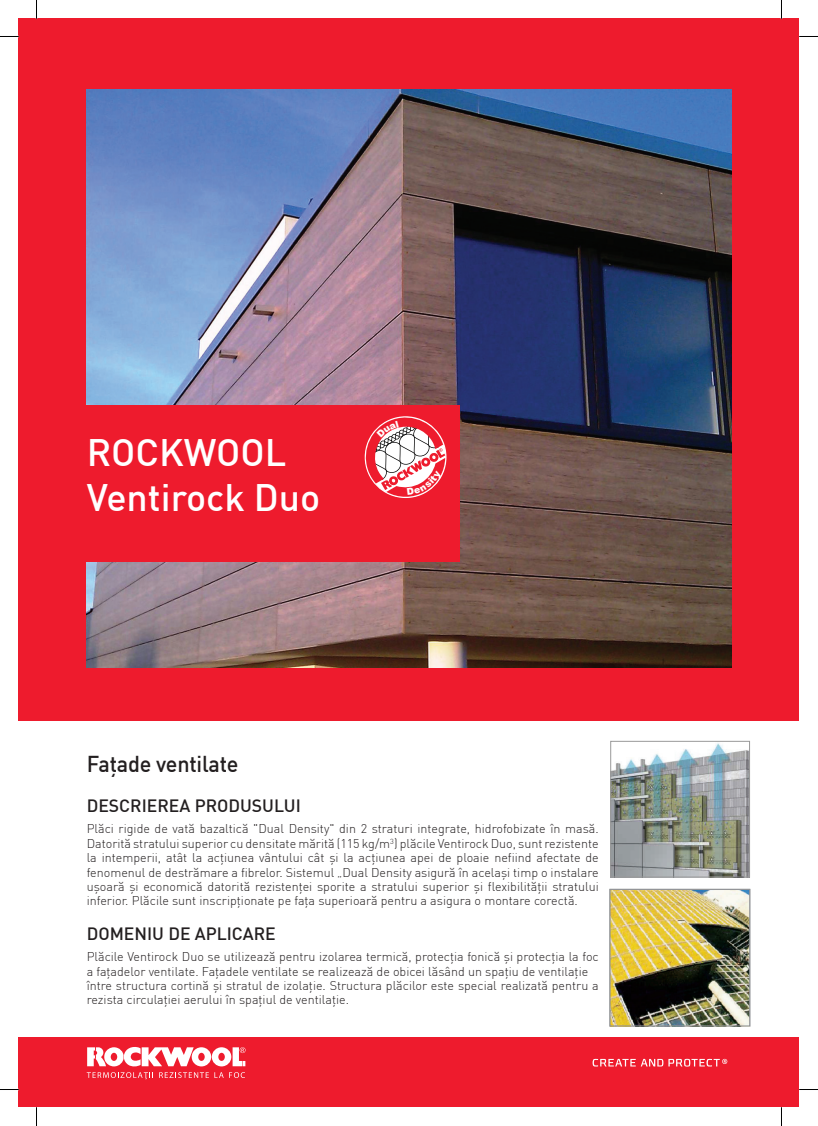
<style>
.page{position:relative;width:818px;height:1126px;background:#fff}
.page>*{position:absolute;margin:0;border:0;box-sizing:border-box;transform-origin:0 0}
.t1{font:500 37.5px/45px "DIN Pro";color:#fff}
.t2{font:500 22.5px "DIN Pro";letter-spacing:-.01em;color:#231f20;scale:.96 1}
.t3{font:500 17.5px "DIN Pro";color:#231f20}
.t4{font:300 12.5px/14.4px "DIN Pro";color:#231f20;text-align:justify}
</style>
<div class="page">
<div style="left:19px;top:19px;width:779px;height:1088px;background:#ee1b2d"></div>
<div style="left:19px;top:720px;width:779px;height:316px;background:#fff"></div>
<img style="left:87px;top:90px;width:643px;height:578px">
<svg style="left:592px;top:1058px;width:134px;height:8px"></svg>
<div style="left:79px;top:405px;width:380px;height:156px;background:#ee1b2d"></div>
<svg style="left:87px;top:1047px;width:158px;height:32px"></svg>
<img style="left:611px;top:890px;width:136px;height:134px">
<div style="left:609px;top:888px;width:140px;height:138px;border:1px solid #939598"></div>
<img style="left:612px;top:743px;width:135px;height:132px">
<div style="left:610px;top:741px;width:139px;height:136px;border:1px solid #999"></div>
<svg style="left:0;top:36px;width:19px;height:1px"></svg>
<svg style="left:798px;top:36px;width:19px;height:1px"></svg>
<svg style="left:0;top:1088px;width:19px;height:2px"></svg>
<svg style="left:798px;top:1088px;width:19px;height:2px"></svg>
<svg style="left:36px;top:0;width:1px;height:19px"></svg>
<svg style="left:36px;top:1107px;width:1px;height:18px"></svg>
<svg style="left:364px;top:416px;width:81px;height:82px"></svg>
<h1 class="t1" style="left:87px;top:428px;width:235px">ROCKWOOL<br>Ventirock Duo</h1>
<h2 class="t2" style="left:87px;top:748px;width:160px">Faţade ventilate</h2>
<h3 class="t3" style="left:87px;top:794px;width:216px">DESCRIEREA PRODUSULUI</h3>
<p class="t4" style="left:87px;top:821px;width:513px">Plăci rigide de vată bazaltică "Dual Density" din 2 straturi integrate, hidrofobizate în masă.<br>Datorită stratului superior cu densitate mărită (115 kg/m<sup>3</sup>) plăcile Ventirock Duo, sunt rezistente la intemperii, atât la acţiunea vântului cât și la acţiunea apei de ploaie nefiind afectate de fenomenul de destrămare a fibrelor. Sistemul „Dual Density asigură în același timp o instalare ușoară și economică datorită rezistenței sporite a stratului superior și flexibilităţii stratului inferior. Plăcile sunt inscripţionate pe faţa superioară pentru a asigura o montare corectă.</p>
<h3 class="t3" style="left:87px;top:922px;width:190px">DOMENIU DE APLICARE</h3>
<p class="t4" style="left:87px;top:949px;width:513px;text-align:left">Plăcile Ventirock Duo se utilizează pentru izolarea termică, protecţia fonică şi protecţia la foc a faţadelor ventilate. Faţadele ventilate se realizează de obicei lăsând un spaţiu de ventilaţie între structura cortină şi stratul de izolaţie. Structura plăcilor este special realizată pentru a rezista circulaţiei aerului în spaţiul de ventilaţie.</p>
</div>
